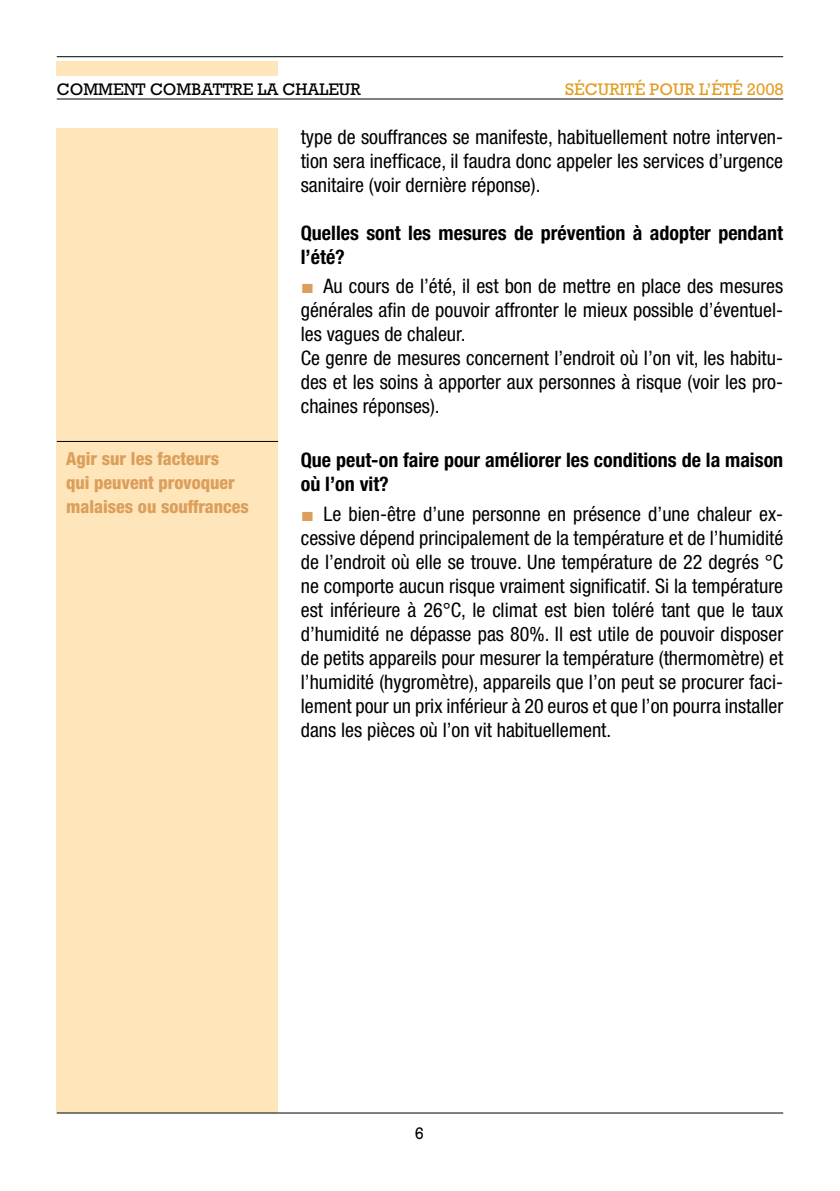
<style>
.page{position:relative;width:840px;height:1191px;background:#fff}
.page>*{position:absolute;margin:0;border:0;box-sizing:border-box;transform-origin:0 0}
.t1{font:condensed 20px/24px "Helvetica Neue";color:#000;text-align:justify}
.t2{font:700 condensed 20px/24px "Helvetica Neue";color:#000}
.t3{font:800 condensed 18px/24px "Helvetica Neue";color:#db9f5b}
.t4{font:17px "Rockwell";color:#000}
.t5{font:17px "Rockwell";color:#e39d24}
.s1{font-family:"Times New Roman";font-stretch:normal;color:#db9f5b}
</style>
<div class="page">
<div style="left:57px;top:129px;width:221px;height:984px;background:#fee5ba"></div>
<hr style="left:57px;top:56px;width:725px;height:1px;background:#000">
<hr style="left:57px;top:99px;width:725px;height:1px;background:#000">
<div style="left:57px;top:62px;width:221px;height:14px;background:#fee5ba"></div>
<hr style="left:57px;top:1112px;width:725px;height:1px;background:#000">
<hr style="left:57px;top:441px;width:221px;height:1px;background:#000">
<p class="t4" style="left:57px;top:79px;width:305px">COMMENT COMBATTRE LA CHALEUR</p>
<p class="t5" style="left:565px;top:79px;width:220px">SÉCURITÉ POUR L’ÉTÉ 2008</p>
<p class="t3" style="left:66px;top:446px;width:184px">Agir sur les facteurs<br>qui peuvent provoquer malaises ou souffrances</p>
<p class="t1" style="left:300px;top:124px;width:483px">type de souffrances se manifeste, habituellement notre interven&shy;tion sera inefficace, il faudra donc appeler les services d’urgence sanitaire (voir dernière réponse).</p>
<p class="t2" style="left:300px;top:220px;width:483px">Quelles sont les mesures de prévention à adopter pendant l’été?</p>
<p class="t1" style="left:300px;top:274px;width:483px;text-align:left"><span class="s1">■</span> Au cours de l’été, il est bon de mettre en place des mesures générales afin de pouvoir affronter le mieux possible d’éventuel&shy;les vagues de chaleur.<br>Ce genre de mesures concernent l’endroit où l’on vit, les habitu&shy;des et les soins à apporter aux personnes à risque (voir les pro&shy;chaines réponses).</p>
<p class="t2" style="left:300px;top:448px;width:483px">Que peut-on faire pour améliorer les conditions de la maison où l’on vit?</p>
<p class="t1" style="left:300px;top:501px;width:483px"><span class="s1">■</span> Le bien-être d’une personne en présence d’une chaleur ex&shy;cessive dépend principalement de la température et de l’humidité de l’endroit où elle se trouve. Une température de 22 degrés °C ne comporte aucun risque vraiment significatif. Si la température est inférieure à 26°C, le climat est bien toléré tant que le taux d’humidité ne dépasse pas 80%. Il est utile de pouvoir disposer de petits appareils pour mesurer la température (thermomètre) et l’humidité (hygromètre), appareils que l’on peut se procurer faci&shy;lement pour un prix inférieur à 20 euros et que l’on pourra installer dans les pièces où l’on vit habituellement.</p>
<p class="t4" style="left:414px;top:1122px;width:11px">6</p>
</div>
